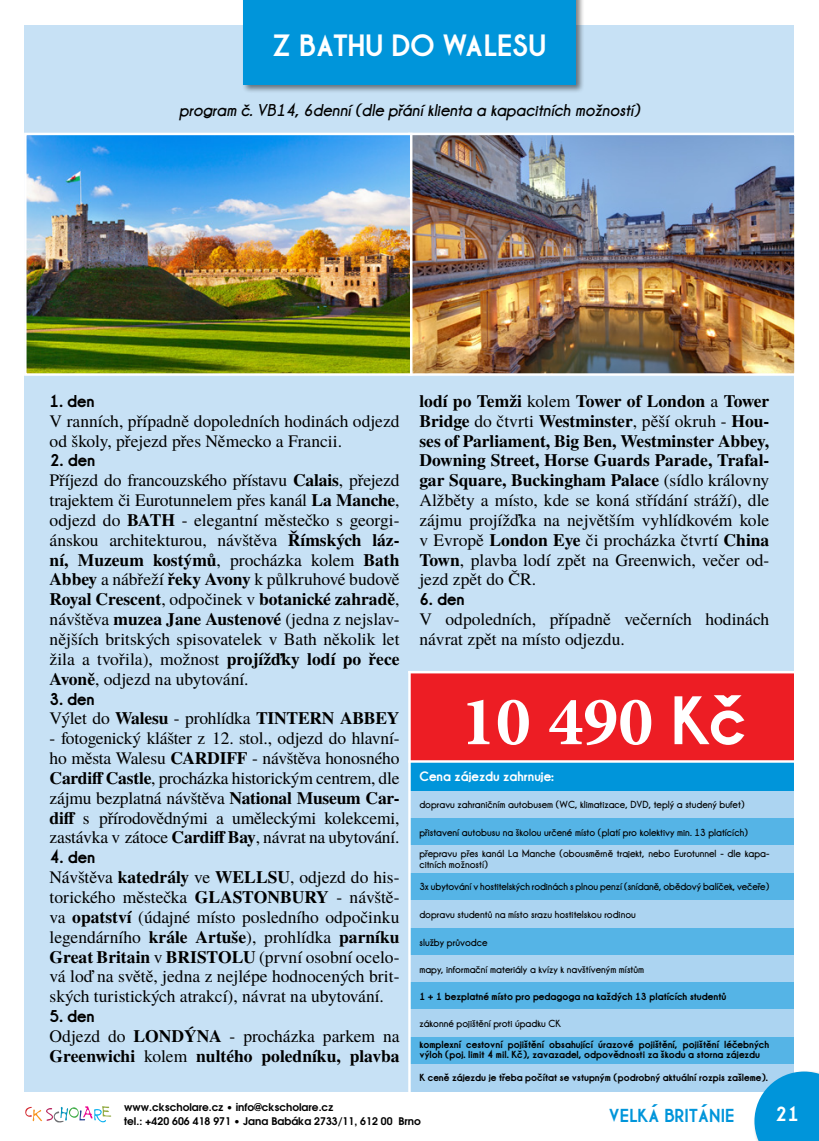
<style>
.page{position:relative;width:819px;height:1141px;background:#fff}
.page>*{position:absolute;margin:0;border:0;box-sizing:border-box;transform-origin:0 0}
.t1{font:700 70px "Minion Pro";color:#fff}
.t2{font:700 31.5px "Champagne&Limousines Thick";color:#fff}
.t3{font:700 21px "Champagne&Limousines Thick";color:#fff}
.t4{font:700 19.25px "Champagne&Limousines Thick";color:#0095da}
.t5{font:17.5px/19.8px "Te X Gyre Termes";color:#000;text-align:justify}
.t6{font:700 17.5px/19.8px "Te X Gyre Termes";color:#000}
.t7{font:italic 17.5px "Champagne&Limousines Thick";color:#000}
.t8{font:700 17.5px "Champagne&Limousines Thick";color:#000}
.t9{font:700 14px "Champagne&Limousines Thick";color:#fff}
.t10{font:10.5px/21px "Champagne&Limousines Thick";color:#000}
.t11{font:700 10.5px/10.5px "Champagne&Limousines Thick";color:#000}
.t12{font:700 10.5px/14px "Te X Gyre Adventor";color:#000}
.s1{font-weight:700}
.s2{font-weight:400}
.s3{font-family:"Champagne&Limousines Thick"}
</style>
<div class="page">
<div style="left:25px;top:25px;width:769px;height:1066px;background:#c7e1f5"></div>
<div style="left:409px;top:791px;width:385px;height:28px;background:#acd4f1"></div>
<div style="left:409px;top:819px;width:385px;height:27px;background:#55b4e6"></div>
<div style="left:409px;top:928px;width:385px;height:27px;background:#55b4e6"></div>
<div style="left:409px;top:846px;width:385px;height:27px;background:#acd4f1"></div>
<div style="left:409px;top:955px;width:385px;height:27px;background:#acd4f1"></div>
<div style="left:409px;top:873px;width:385px;height:27px;background:#55b4e6"></div>
<div style="left:409px;top:982px;width:385px;height:27px;background:#55b4e6"></div>
<div style="left:409px;top:1037px;width:385px;height:27px;background:#55b4e6"></div>
<div style="left:409px;top:900px;width:385px;height:28px;background:#acd4f1"></div>
<div style="left:409px;top:1009px;width:385px;height:28px;background:#acd4f1"></div>
<div style="left:409px;top:1064px;width:385px;height:27px;background:#acd4f1"></div>
<div style="left:241px;top:0;width:343px;height:93px;background:#000;opacity:.5"></div>
<div style="left:243px;top:0;width:332px;height:84px;background:#0095da"></div>
<div style="left:409px;top:761px;width:385px;height:30px;background:#0095da"></div>
<div style="left:409px;top:672px;width:385px;height:89px;background:#ed1d24"></div>
<hr style="left:408px;top:671px;width:2px;height:432px;background:#fff">
<img style="left:412px;top:136px;width:381px;height:237px">
<div style="left:408px;top:133px;width:388px;height:243px;border:2px solid #fff"></div>
<hr style="left:408px;top:760px;width:386px;height:3px;background:#fff">
<div style="left:752px;top:1070px;width:67px;height:71px;background:#000;opacity:.5"></div>
<svg style="left:754px;top:1071px;width:65px;height:70px;background:#1a9fdd"></svg>
<svg style="left:25px;top:1106px;width:86px;height:17px"></svg>
<hr style="left:408px;top:671px;width:386px;height:2px;background:#fff">
<img style="left:27px;top:136px;width:382px;height:237px">
<div style="left:24px;top:133px;width:388px;height:243px;border:2px solid #fff"></div>
<h2 class="t2" style="left:272px;top:27px;width:276px">Z BATHU DO WALESU</h2>
<p class="t7" style="left:179px;top:100px;width:462px">program č. VB14, 6denní (dle přání klienta a kapacitních možností)</p>
<p class="t8" style="left:50px;top:390px;width:47px">1. den</p>
<p class="t5" style="left:50px;top:410px;width:351px">V ranních, případně dopoledních hodinách odjezd od školy, přejezd přes Německo a Francii.</p>
<p class="t8" style="left:50px;top:450px;width:47px">2. den</p>
<p class="t5" style="left:50px;top:470px;width:351px">Příjezd do francouzského přístavu <span class="s1">Calais</span>, přejezd trajektem či Eurotunnelem přes kanál <span class="s1">La Manche</span>, odjezd do <span class="s1">BATH</span> - elegantní městečko s georgi&shy;ánskou architekturou, návštěva <span class="s1">Římských láz&shy;ní, Muzeum kostýmů</span>, procházka kolem <span class="s1">Bath Abbey</span> a nábřeží <span class="s1">řeky Avony</span> k půlkruhové budově <span class="s1">Royal Crescent</span>, odpočinek v <span class="s1">botanické zahradě</span>, návštěva <span class="s1">muzea Jane Austenové</span> (jedna z nejslav&shy;nějších britských spisovatelek v Bath několik let žila a tvořila), možnost <span class="s1">projížďky lodí po řece Avoně</span>, odjezd na ubytování.</p>
<p class="t8" style="left:50px;top:688px;width:47px">3. den</p>
<p class="t6" style="left:50px;top:708px;width:351px"><span class="s2">Výlet do</span> Walesu <span class="s2">- prohlídka</span> TINTERN ABBEY</p>
<p class="t5" style="left:50px;top:728px;width:351px">- fotogenický klášter z 12. stol., odjezd do hlavní&shy;ho města Walesu <span class="s1">CARDIFF</span> - návštěva honosného <span class="s1">Cardiff Castle</span>, procházka historickým centrem, dle zájmu bezplatná návštěva <span class="s1">National Museum Car&shy;diff</span> s přírodovědnými a uměleckými kolekcemi, zastávka v zátoce <span class="s1">Cardiff Bay</span>, návrat na ubytování.</p>
<p class="t8" style="left:50px;top:847px;width:47px">4. den</p>
<p class="t5" style="left:50px;top:866px;width:351px">Návštěva <span class="s1">katedrály</span> ve <span class="s1">WELLSU</span>, odjezd do his&shy;torického městečka <span class="s1">GLASTONBURY</span> - návště&shy;va <span class="s1">opatství</span> (údajné místo posledního odpočinku legendárního <span class="s1">krále Artuše</span>), prohlídka <span class="s1">parníku Great Britain</span> v <span class="s1">BRISTOLU</span> (první osobní ocelo&shy;vá loď na světě, jedna z nejlépe hodnocených brit&shy;ských turistických atrakcí), návrat na ubytování.</p>
<p class="t8" style="left:50px;top:1006px;width:47px">5. den</p>
<p class="t6" style="left:50px;top:1025px;width:351px"><span class="s2">Odjezd do</span> LONDÝNA <span class="s2">- procházka parkem na<br></span>Greenwichi <span class="s2">kolem</span> nultého poledníku, plavba</p>
<p class="t5" style="left:419px;top:390px;width:351px"><span class="s1">lodí po Temži</span> kolem <span class="s1">Tower of London</span> a <span class="s1">Tower Bridge</span> do čtvrti <span class="s1">Westminster</span>, pěší okruh - <span class="s1">Hou&shy;ses of Parliament, Big Ben, Westminster Abbey, Downing Street, Horse Guards Parade, Trafal&shy;gar Square, Buckingham Palace</span> (sídlo královny Alžběty a místo, kde se koná střídání stráží), dle zájmu projížďka na největším vyhlídkovém kole v Evropě <span class="s1">London Eye</span> či procházka čtvrtí <span class="s1">China Town</span>, plavba lodí zpět na Greenwich, večer od&shy;jezd zpět do ČR.</p>
<p class="t8" style="left:419px;top:589px;width:47px">6. den</p>
<p class="t5" style="left:419px;top:608px;width:351px">V odpoledních, případně večerních hodinách návrat zpět na místo odjezdu.</p>
<h1 class="t1" style="left:461px;top:672px;width:287px">10 490 <span class="s3">Kč</span></h1>
<p class="t9" style="left:419px;top:768px;width:136px">Cena zájezdu zahrnuje:</p>
<p class="t10" style="left:419px;top:794px;width:327px">dopravu zahraničním autobusem (WC, klimatizace, DVD, teplý a studený bufet)</p>
<p class="t10" style="left:419px;top:822px;width:351px">přistavení autobusu na školou určené místo (platí pro kolektivy min. 13 platících) přepravu přes kanál La Manche (obousměrně trajekt, nebo Eurotunnel - dle kapa-</p>
<p class="t10" style="left:419px;top:853px;width:351px;line-height:22.8px">citních možností)<br>3x ubytování v hostitelských rodinách s plnou penzí (snídaně, obědový balíček, večeře)</p>
<p class="t10" style="left:419px;top:904px;width:218px">dopravu studentů na místo srazu hostitelskou rodinou</p>
<p class="t10" style="left:419px;top:932px;width:69px">služby průvodce</p>
<p class="t10" style="left:419px;top:959px;width:226px">mapy, informační materiály a kvízy k navštíveným místům</p>
<p class="t11" style="left:419px;top:991px;width:308px">1 + 1 bezplatné místo pro pedagoga na každých 13 platících studentů</p>
<p class="t10" style="left:419px;top:1013px;width:143px">zákonné pojištění proti úpadku CK</p>
<p class="t11" style="left:419px;top:1039px;width:351px">komplexní cestovní pojištění obsahující úrazové pojištění, pojištění léčebných výloh (poj. limit 4 mil. Kč), zavazadel, odpovědnosti za škodu a storna zájezdu</p>
<p class="t11" style="left:419px;top:1072px;width:350px">K ceně zájezdu je třeba počítat se vstupným (podrobný aktuální rozpis zašleme).</p>
<p class="t12" style="left:124px;top:1099px;width:298px">www.ckscholare.cz • info@ckscholare.cz<br>tel.: +420 606 418 971 • Jana Babáka 2733/11, 612 00 Brno</p>
<p class="t4" style="left:608px;top:1104px;width:128px">VELKÁ BRITÁNIE</p>
<p class="t3" style="left:775px;top:1101px;width:26px">21</p>
</div>
